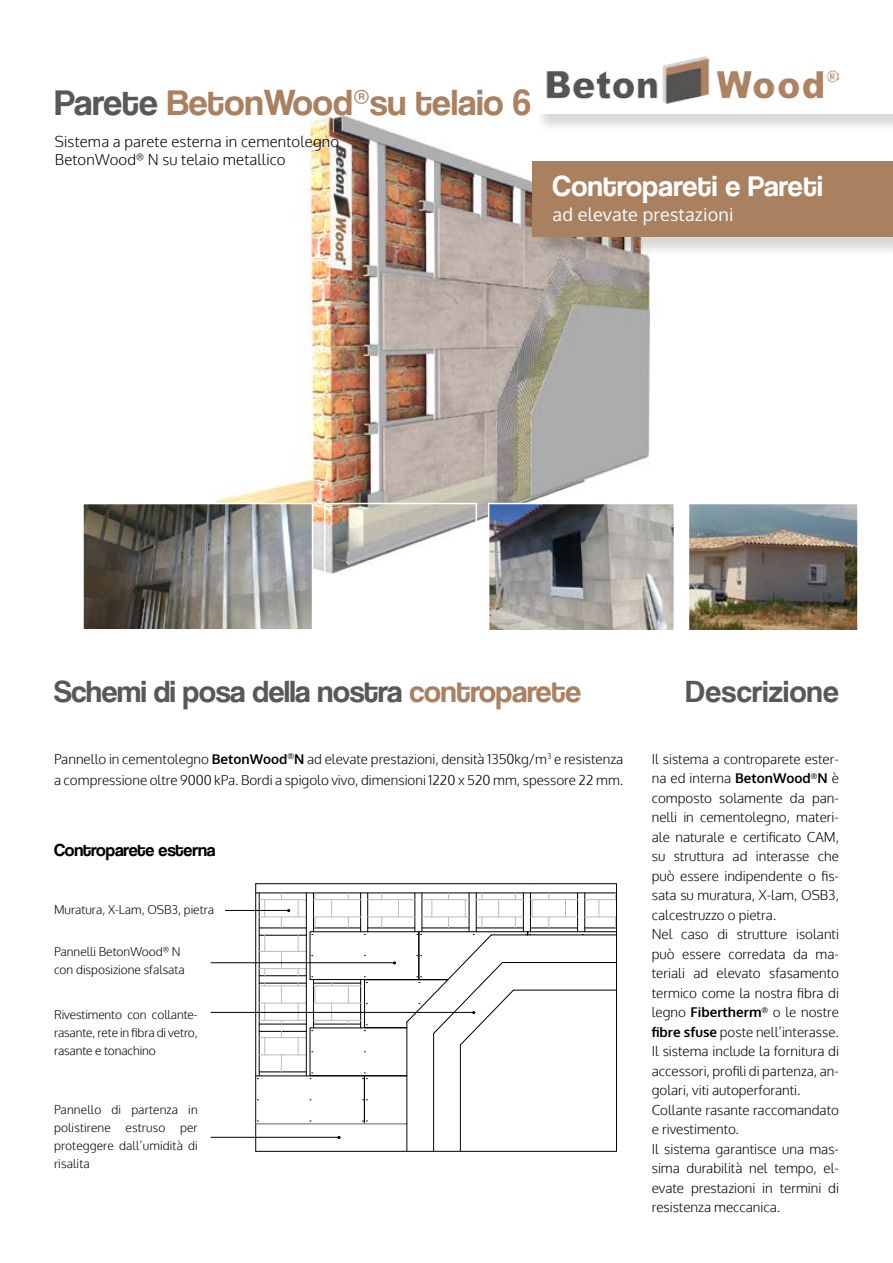
<style>
.page{position:relative;width:893px;height:1263px;background:#fff}
.page>*{position:absolute;margin:0;border:0;box-sizing:border-box;transform-origin:0 0}
.t1{font:37.5px "Coolvetica Rg";color:#aa8160}
.t2{font:31.5px "Coolvetica Rg";letter-spacing:-.01em;color:#58585b}
.t3{font:31.5px "Coolvetica Rg";letter-spacing:.01em;color:#58585b}
.t4{font:30px "Coolvetica Rg";letter-spacing:.01em;color:#fff}
.t5{font:18px "Oxygen";letter-spacing:.01em;color:#fff}
.t6{font:18px "Coolvetica Rg";letter-spacing:-.01em;color:#000}
.t7{font:300 15px/18px "Oxygen";letter-spacing:.01em;color:#000}
.t8{font:300 13.5px/19.5px "Oxygen";color:#000}
.t9{font:300 12px/18px "Oxygen";color:#000;text-align:justify}
.s1{color:#58585b}
.s2{color:#aa8160}
.s3{font-weight:700}
</style>
<div class="page">
<img style="left:215px;top:115px;width:633px;height:456px">
<div style="left:535px;top:164px;width:358px;height:92px;background:#000;opacity:.15"></div>
<div style="left:533px;top:162px;width:360px;height:75px;background:#aa8160"></div>
<div style="left:535px;top:52px;width:358px;height:81px;background:#000;opacity:.15"></div>
<div style="left:533px;top:49px;width:360px;height:64px;background:#fff"></div>
<img style="left:546px;top:57px;width:293px;height:46px">
<svg style="left:323px;top:502px;width:155px;height:72px"></svg>
<img style="left:687px;top:502px;width:171px;height:128px">
<svg style="left:83px;top:502px;width:231px;height:127px"></svg>
<svg style="left:487px;top:502px;width:189px;height:128px"></svg>
<svg style="left:255px;top:1124px;width:362px;height:28px"></svg>
<hr style="left:225px;top:910px;width:65px;height:1px;background:#000">
<hr style="left:211px;top:962px;width:185px;height:1px;background:#000">
<hr style="left:211px;top:1137px;width:129px;height:1px;background:#000">
<hr style="left:211px;top:1012px;width:264px;height:1px;background:#000">
<svg style="left:255px;top:883px;width:362px;height:241px"></svg>
<h1 class="t1" style="left:55px;top:80px;width:478px"><span class="s1">Parete</span> BetonWood®su telaio 6</h1>
<p class="t7" style="left:55px;top:133px;width:286px">Sistema a parete esterna in cementolegno<br>BetonWood<sup>®</sup> N su telaio metallico</p>
<h3 class="t4" style="left:553px;top:169px;width:272px">Contropareti e Pareti</h3>
<h3 class="t5" style="left:553px;top:202px;width:182px">ad elevate prestazioni</h3>
<h2 class="t2" style="left:54px;top:673px;width:529px">Schemi di posa della nostra <span class="s2">controparete</span></h2>
<h2 class="t3" style="left:686px;top:673px;width:155px">Descrizione</h2>
<p class="t8" style="left:54px;top:749px;width:571px;line-height:21px">Pannello in cementolegno <span class="s3">BetonWood</span><sup>®</sup><span class="s3">N</span> ad elevate prestazioni, densità 1350kg/m<sup>3</sup> e resistenza a compressione oltre 9000 kPa. Bordi a spigolo vivo, dimensioni 1220 x 520 mm, spessore 22 mm.</p>
<p class="t8" style="left:652px;top:749px;width:189px">Il sistema a controparete ester&shy;na ed interna <span class="s3">BetonWood</span><sup>®</sup><span class="s3">N</span> è composto solamente da pan&shy;nelli in cementolegno, materi&shy;ale naturale e certificato CAM, su struttura ad interasse che può essere indipendente o fis&shy;sata su muratura, X-lam, OSB3, calcestruzzo o pietra.<br>Nel caso di strutture isolanti può essere corredata da ma&shy;teriali ad elevato sfasamento termico come la nostra fibra di legno <span class="s3">Fibertherm</span><sup>®</sup> o le nostre <span class="s3">fibre sfuse</span> poste nell’interasse.<br>Il sistema include la fornitura di accessori, profili di partenza, an&shy;golari, viti autoperforanti.<br>Collante rasante raccomandato e rivestimento.<br>Il sistema garantisce una mas&shy;sima durabilità nel tempo, el&shy;evate prestazioni in termini di resistenza meccanica.</p>
<h3 class="t6" style="left:54px;top:839px;width:163px">Controparete esterna</h3>
<p class="t9" style="left:54px;top:901px;width:162px">Muratura, X-Lam, OSB3, pietra</p>
<p class="t9" style="left:54px;top:943px;width:132px">Pannelli BetonWood<sup>®</sup> N con disposizione sfalsata</p>
<p class="t9" style="left:54px;top:1006px;width:145px">Rivestimento con collante&shy;rasante, rete in fibra di vetro, rasante e tonachino</p>
<p class="t9" style="left:54px;top:1101px;width:145px">Pannello di partenza in polistirene estruso per proteggere dall’umidità di risalita</p>
</div>
